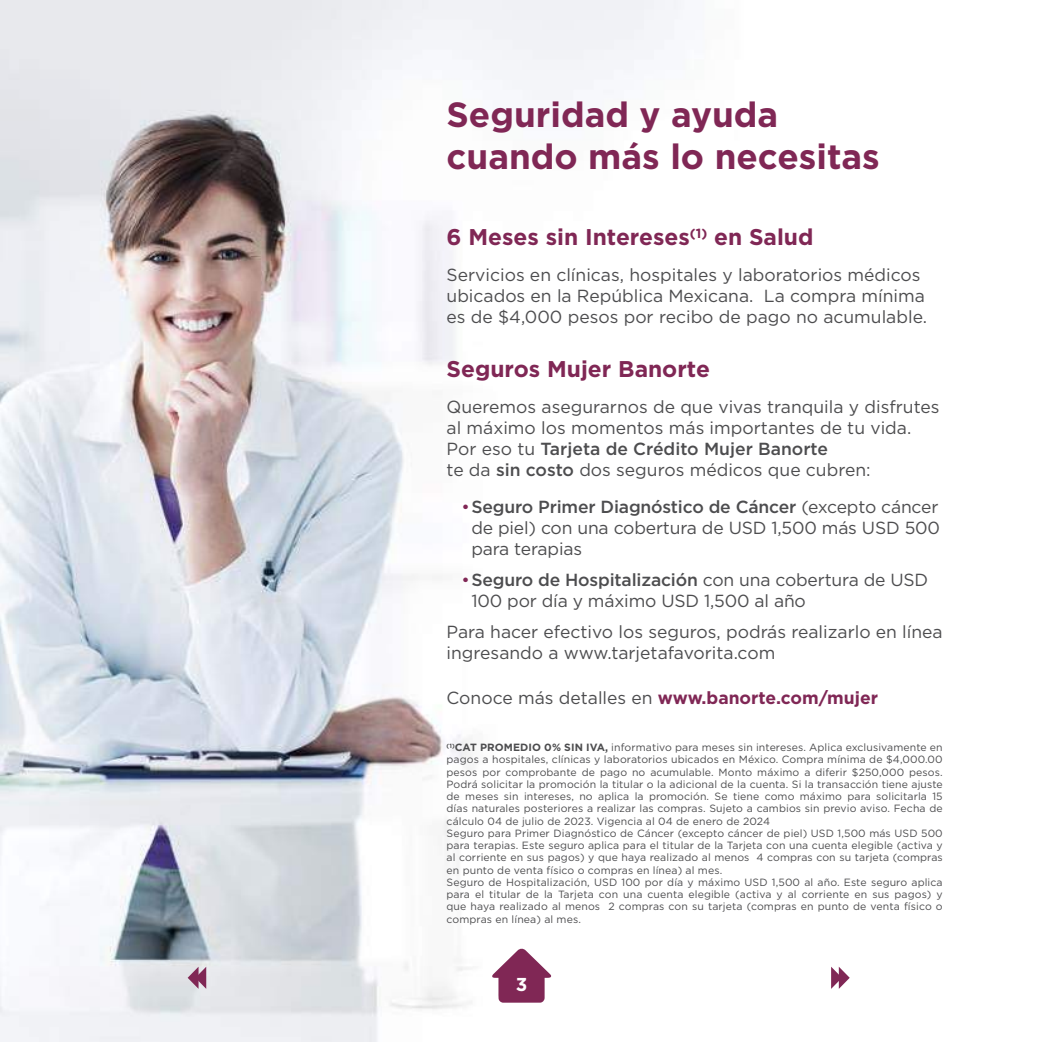
<style>
.page{position:relative;width:1042px;height:1042px;background:#fff}
.page>*{position:absolute;margin:0;border:0;box-sizing:border-box;transform-origin:0 0}
.t1{font:700 35px/42px "Gotham";color:#802755}
.t2{font:700 22.75px "Gotham";color:#802755}
.t3{font:700 18.72px "Gotham";color:#fff}
.t4{font:17.5px/21px "Gotham";color:#4d4d4f}
.t5{font:700 17.5px "Gotham";color:#802755}
.t6{font:10.5px/12.2px "Gotham";letter-spacing:.01em;color:#4d4d4f}
.s1{font-weight:500}
.s2{color:#802755}
.s3{font-weight:400;color:#4d4d4f}
.s4{font-weight:700}
</style>
<div class="page">
<img style="left:0;top:0;width:681px;height:1042px">
<svg style="left:188px;top:966px;width:18px;height:23px"></svg>
<svg style="left:831px;top:966px;width:19px;height:23px"></svg>
<svg style="left:492px;top:948px;width:59px;height:54px"></svg>
<h1 class="t1" style="left:446px;top:94px;width:435px">Seguridad y ayuda cuando más lo necesitas</h1>
<h2 class="t2" style="left:446px;top:222px;width:368px">6 Meses sin Intereses<sup>(1)</sup> en Salud</h2>
<h3 class="t4" style="left:446px;top:264px;width:482px">Servicios en clínicas, hospitales y laboratorios médicos ubicados en la República Mexicana. La compra mínima es de $4,000 pesos por recibo de pago no acumulable.</h3>
<h2 class="t2" style="left:446px;top:354px;width:265px">Seguros Mujer Banorte</h2>
<h3 class="t4" style="left:446px;top:396px;width:494px">Queremos asegurarnos de que vivas tranquila y disfrutes al máximo los momentos más importantes de tu vida.<br>Por eso tu <span class="s1">Tarjeta de Crédito Mujer Banorte<br></span>te da <span class="s1">sin costo</span> dos seguros médicos que cubren:</h3>
<h3 class="t4" style="left:471px;top:496px;width:470px;text-align:justify;text-indent:-10px"><span class="s2">•</span><span class="s1">Seguro Primer Diagnóstico de Cáncer</span> (excepto cáncer de piel) con una cobertura de USD 1,500 más USD 500 para terapias</h3>
<h3 class="t4" style="left:471px;top:569px;width:458px;text-indent:-10px"><span class="s2">•</span><span class="s1">Seguro de Hospitalización</span> con una cobertura de USD<br>100 por día y máximo USD 1,500 al año</h3>
<h3 class="t4" style="left:446px;top:621px;width:498px">Para hacer efectivo los seguros, podrás realizarlo en línea ingresando a www.tarjetafavorita.com</h3>
<h3 class="t5" style="left:446px;top:686px;width:433px"><span class="s3">Conoce más detalles en</span> www.banorte.com/mujer</h3>
<p class="t6" style="left:446px;top:741px;width:498px"><sup>(1)</sup><span class="s4">CAT PROMEDIO 0% SIN IVA,</span> informativo para meses sin intereses. Aplica exclusivamente en pagos a hospitales, clínicas y laboratorios ubicados en México. Compra mínima de $4,000.00 pesos por comprobante de pago no acumulable. Monto máximo a diferir $250,000 pesos.<br>Podrá solicitar la promoción la titular o la adicional de la cuenta. Si la transacción tiene ajuste de meses sin intereses, no aplica la promoción. Se tiene como máximo para solicitarla 15 días naturales posteriores a realizar las compras. Sujeto a cambios sin previo aviso. Fecha de cálculo 04 de julio de 2023. Vigencia al 04 de enero de 2024<br>Seguro para Primer Diagnóstico de Cáncer (excepto cáncer de piel) USD 1,500 más USD 500 para terapias. Este seguro aplica para el titular de la Tarjeta con una cuenta elegible (activa y al corriente en sus pagos) y que haya realizado al menos 4 compras con su tarjeta (compras en punto de venta físico o compras en línea) al mes.<br>Seguro de Hospitalización, USD 100 por día y máximo USD 1,500 al año. Este seguro aplica para el titular de la Tarjeta con una cuenta elegible (activa y al corriente en sus pagos) y que haya realizado al menos 2 compras con su tarjeta (compras en punto de venta físico o compras en línea) al mes.</p>
<h3 class="t3" style="left:516px;top:971px;width:13px">3</h3>
</div>
